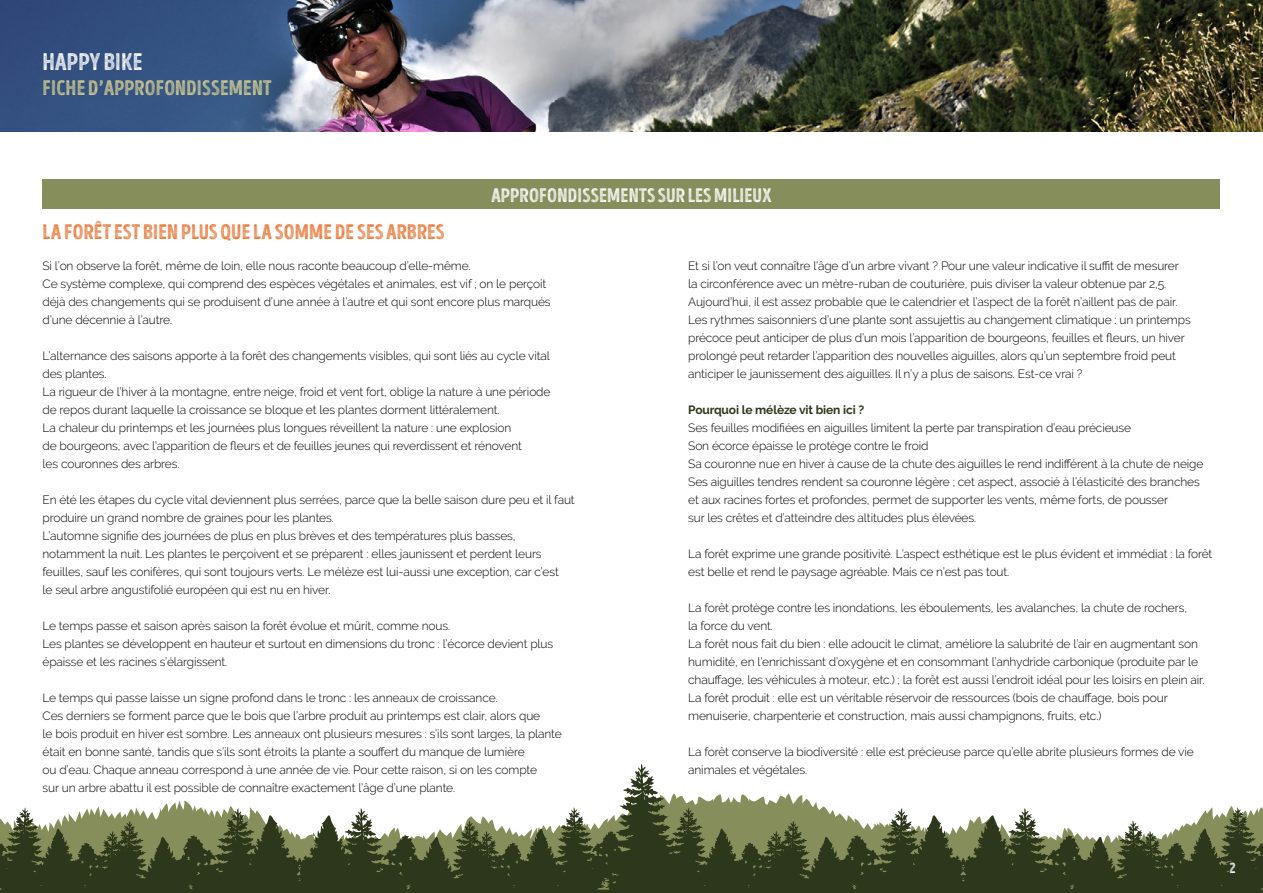
<style>
.page{position:relative;width:1263px;height:893px;background:#fff}
.page>*{position:absolute;margin:0;border:0;box-sizing:border-box;transform-origin:0 0}
.t1{font:24px "Intro Head HUC L Base";letter-spacing:.01em;color:#fff}
.t2{font:21px "Intro Head HUC L Base";letter-spacing:.01em;color:#e97738}
.t3{font:21px "Intro Head HUC L Base";letter-spacing:.01em;color:#cfca8f}
.t4{font:19.5px "Intro Head HUC L Base";letter-spacing:.01em;color:#fff}
.t5{font:15px "Intro Head HUC L Base";color:#fff}
.t6{font:300 12px/18px "Raleway";letter-spacing:-.01em;color:#000}
.t7{font:700 12px "Raleway";letter-spacing:-.01em;color:#2c371b}
</style>
<div class="page">
<svg style="left:683px;top:793px;width:580px;height:100px"></svg>
<svg style="left:0;top:764px;width:683px;height:129px"></svg>
<div style="left:43px;top:180px;width:1177px;height:29px;background:#868e5b"></div>
<img style="left:0;top:0;width:1263px;height:132px">
<h1 class="t1" style="left:43px;top:47px;width:102px">HAPPY BIKE</h1>
<h2 class="t3" style="left:43px;top:75px;width:231px">FICHE D’APPROFONDISSEMENT</h2>
<h2 class="t2" style="left:43px;top:219px;width:404px">LA FORÊT EST BIEN PLUS QUE LA SOMME DE SES ARBRES</h2>
<h3 class="t4" style="left:491px;top:183px;width:282px">APPROFONDISSEMENTS SUR LES MILIEUX</h3>
<p class="t6" style="left:43px;top:256px;width:510px">Si l’on observe la forêt, même de loin, elle nous raconte beaucoup d’elle-même.<br>Ce système complexe, qui comprend des espèces végétales et animales, est vif ; on le perçoit déjà des changements qui se produisent d’une année à l’autre et qui sont encore plus marqués d’une décennie à l’autre.</p>
<p class="t6" style="left:43px;top:346px;width:509px">L’alternance des saisons apporte à la forêt des changements visibles, qui sont liés au cycle vital des plantes.<br>La rigueur de l’hiver à la montagne, entre neige, froid et vent fort, oblige la nature à une période de repos durant laquelle la croissance se bloque et les plantes dorment littéralement.<br>La chaleur du printemps et les journées plus longues réveillent la nature : une explosion<br>de bourgeons, avec l’apparition de fleurs et de feuilles jeunes qui reverdissent et rénovent<br>les couronnes des arbres.</p>
<p class="t6" style="left:43px;top:490px;width:534px">En été les étapes du cycle vital deviennent plus serrées, parce que la belle saison dure peu et il faut produire un grand nombre de graines pour les plantes.<br>L’automne signifie des journées de plus en plus brèves et des températures plus basses, notamment la nuit. Les plantes le perçoivent et se préparent : elles jaunissent et perdent leurs feuilles, sauf les conifères, qui sont toujours verts. Le mélèze est lui-aussi une exception, car c’est<br>le seul arbre angustifolié européen qui est nu en hiver.</p>
<p class="t6" style="left:43px;top:616px;width:512px">Le temps passe et saison après saison la forêt évolue et mûrit, comme nous.<br>Les plantes se développent en hauteur et surtout en dimensions du tronc : l’écorce devient plus épaisse et les racines s’élargissent.</p>
<p class="t6" style="left:43px;top:688px;width:521px">Le temps qui passe laisse un signe profond dans le tronc : les anneaux de croissance.<br>Ces derniers se forment parce que le bois que l’arbre produit au printemps est clair, alors que<br>le bois produit en hiver est sombre. Les anneaux ont plusieurs mesures : s’ils sont larges, la plante était en bonne santé, tandis que s’ils sont étroits la plante a souffert du manque de lumière<br>ou d’eau. Chaque anneau correspond à une année de vie. Pour cette raison, si on les compte<br>sur un arbre abattu il est possible de connaître exactement l’âge d’une plante.</p>
<p class="t6" style="left:688px;top:256px;width:504px">Et si l’on veut connaître l’âge d’un arbre vivant ? Pour une valeur indicative il suffit de mesurer la circonférence avec un mètre-ruban de couturière, puis diviser la valeur obtenue par 2,5.<br>Aujourd’hui, il est assez probable que le calendrier et l’aspect de la forêt n’aillent pas de pair.<br>Les rythmes saisonniers d’une plante sont assujettis au changement climatique : un printemps précoce peut anticiper de plus d’un mois l’apparition de bourgeons, feuilles et fleurs, un hiver prolongé peut retarder l’apparition des nouvelles aiguilles, alors qu’un septembre froid peut anticiper le jaunissement des aiguilles. Il n’y a plus de saisons. Est-ce vrai ?</p>
<p class="t7" style="left:688px;top:402px;width:178px">Pourquoi le mélèze vit bien ici ?</p>
<p class="t6" style="left:688px;top:418px;width:517px">Ses feuilles modifiées en aiguilles limitent la perte par transpiration d’eau précieuse<br>Son écorce épaisse le protège contre le froid<br>Sa couronne nue en hiver à cause de la chute des aiguilles le rend indifférent à la chute de neige Ses aiguilles tendres rendent sa couronne légère ; cet aspect, associé à l’élasticité des branches et aux racines fortes et profondes, permet de supporter les vents, même forts, de pousser<br>sur les crêtes et d’atteindre des altitudes plus élevées.</p>
<p class="t6" style="left:688px;top:544px;width:526px">La forêt exprime une grande positivité. L’aspect esthétique est le plus évident et immédiat : la forêt est belle et rend le paysage agréable. Mais ce n’est pas tout.</p>
<p class="t6" style="left:688px;top:598px;width:518px">La forêt protège contre les inondations, les éboulements, les avalanches, la chute de rochers,<br>la force du vent.<br>La forêt nous fait du bien : elle adoucit le climat, améliore la salubrité de l’air en augmentant son humidité, en l’enrichissant d’oxygène et en consommant l’anhydride carbonique (produite par le chauffage, les véhicules à moteur, etc.) ; la forêt est aussi l’endroit idéal pour les loisirs en plein air.<br>La forêt produit : elle est un véritable réservoir de ressources (bois de chauffage, bois pour menuiserie, charpenterie et construction, mais aussi champignons, fruits, etc.)</p>
<p class="t6" style="left:688px;top:742px;width:507px">La forêt conserve la biodiversité : elle est précieuse parce qu’elle abrite plusieurs formes de vie animales et végétales.</p>
<p class="t5" style="left:1229px;top:859px;width:8px">2</p>
</div>
